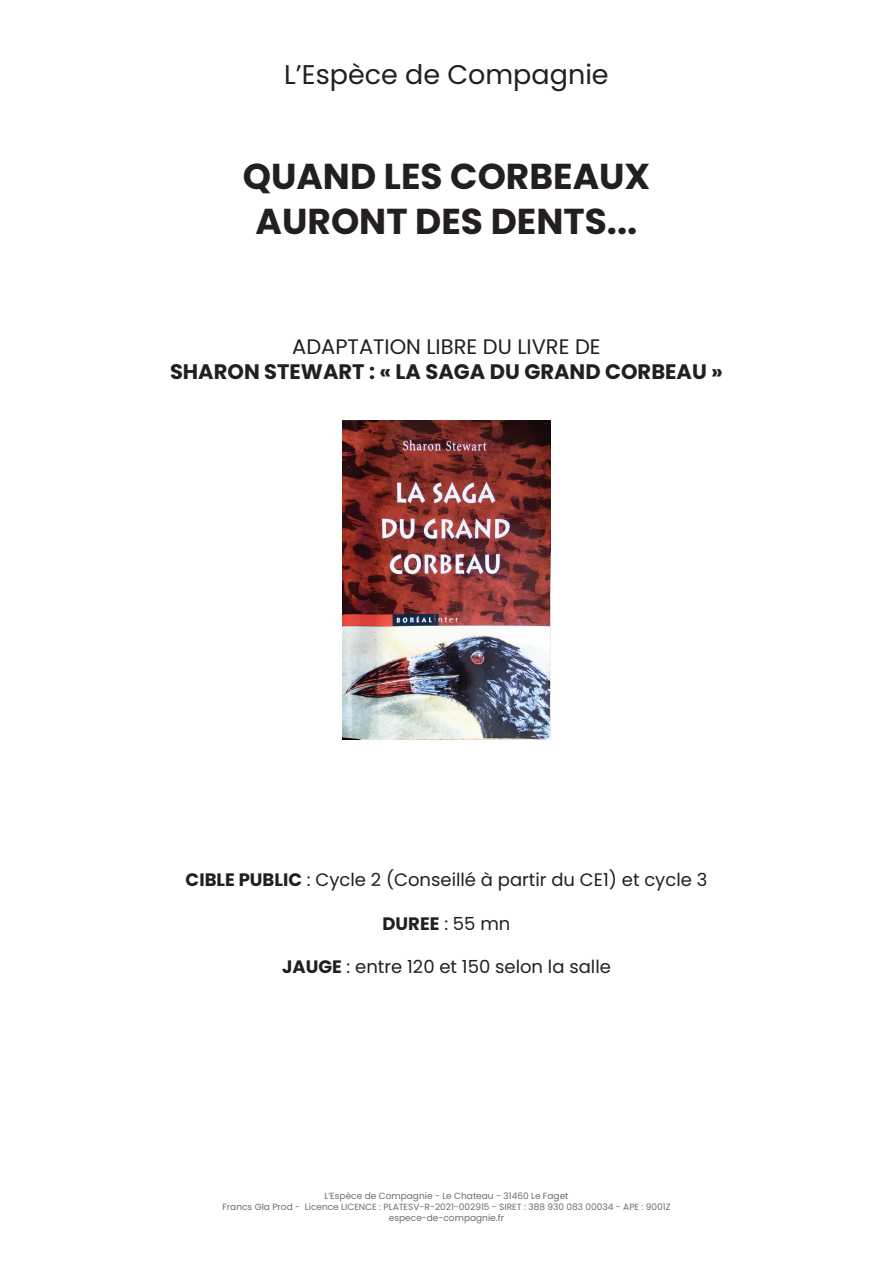
<style>
.page{position:relative;width:893px;height:1263px;background:#fff}
.page>*{position:absolute;margin:0;border:0;box-sizing:border-box;transform-origin:0 0}
.t1{font:700 36px/45px "Poppins";color:#231f20;text-align:center}
.t2{font:27px "Poppins";color:#231f20}
.t3{font:700 21px "Poppins";color:#231f20}
.t4{font:21px "Poppins";color:#231f20}
.t5{font:18px "Poppins";color:#231f20}
.t6{font:700 18px "Poppins";color:#231f20}
.t7{font:9px/10.8px "Poppins";color:#6c6d70;text-align:center}
.s1{font-weight:700}
.s2{font-weight:400}
</style>
<div class="page">
<img style="left:342px;top:420px;width:209px;height:319px">
<h2 class="t2" style="left:284px;top:59px;width:326px">L’Espèce de Compagnie</h2>
<h1 class="t1" style="left:243px;top:154px;width:409px">QUAND LES CORBEAUX<br>AURONT DES DENTS...</h1>
<h3 class="t4" style="left:292px;top:334px;width:310px">ADAPTATION LIBRE DU LIVRE DE</h3>
<h3 class="t3" style="left:170px;top:359px;width:554px">SHARON STEWART : « LA SAGA DU GRAND CORBEAU »</h3>
<h3 class="t5" style="left:186px;top:870px;width:523px"><span class="s1">CIBLE PUBLIC</span> : Cycle 2 (Conseillé à partir du CE1) et cycle 3</h3>
<h3 class="t6" style="left:383px;top:913px;width:129px">DUREE <span class="s2">: 55 mn</span></h3>
<h3 class="t5" style="left:282px;top:956px;width:330px"><span class="s1">JAUGE</span> : entre 120 et 150 selon la salle</h3>
<p class="t7" style="left:222px;top:1191px;width:450px">L’Espèce de Compagnie - Le Chateau - 31460 Le Faget<br>Francs Gla Prod - Licence LICENCE : PLATESV-R-2021-002915 - SIRET : 388 930 083 00034 - APE : 9001Z espece-de-compagnie.fr</p>
</div>
